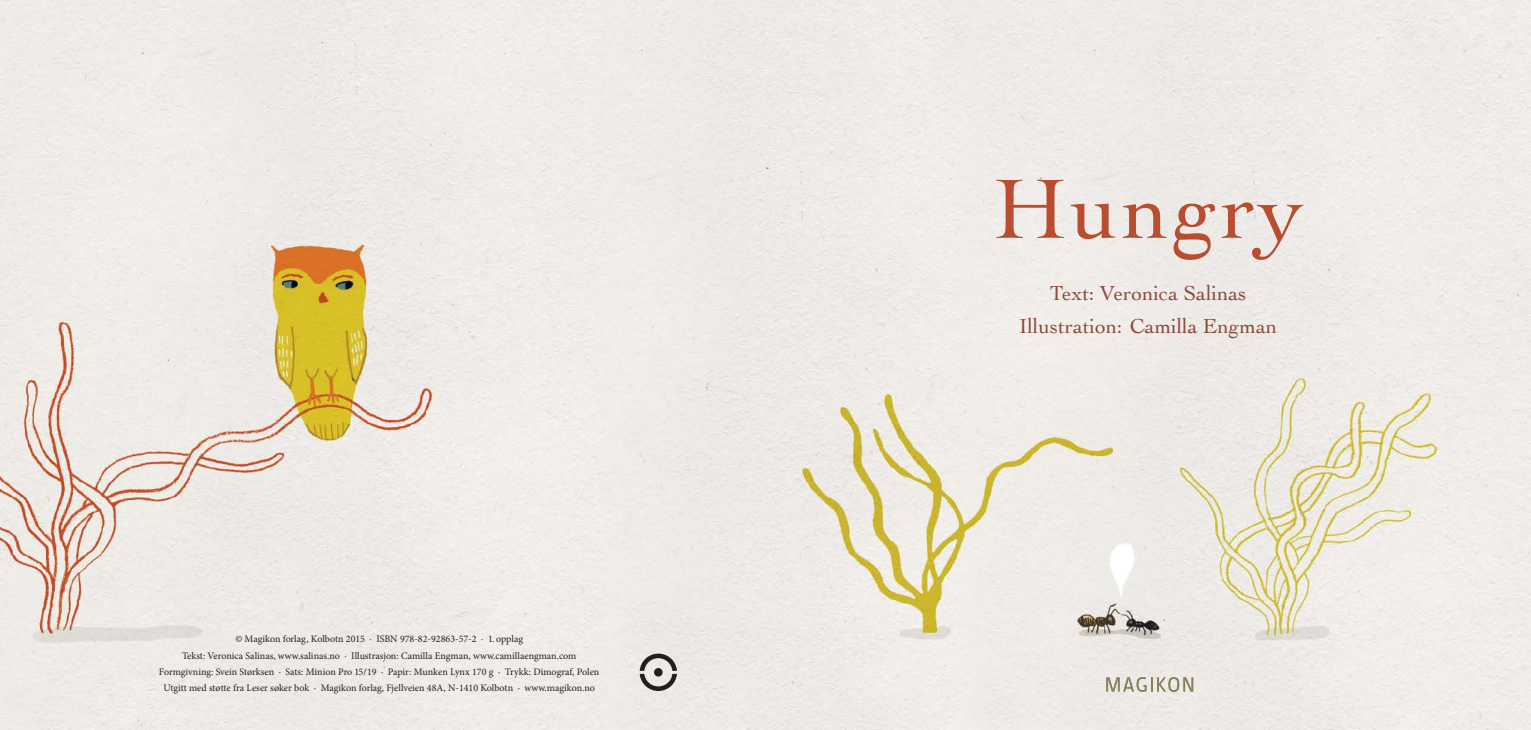
<style>
.page{position:relative;width:1531px;height:730px;background:#fff}
.page>*{position:absolute;margin:0;border:0;box-sizing:border-box;transform-origin:0 0}
.t1{font:88.75px "Cochin";letter-spacing:.04em;color:#b94d30}
.t2{font:21.25px/32.5px "Cochin";color:#8a493b;text-align:center}
.t3{font:10px/16.2px "Minion Pro";color:#231f20;text-align:center}
</style>
<div class="page">
<img style="left:0;top:0;width:1531px;height:730px">
<svg style="left:1106px;top:677px;width:87px;height:15px"></svg>
<svg style="left:640px;top:654px;width:37px;height:37px"></svg>
<p class="t3" style="left:159px;top:631px;width:442px">© Magikon forlag, Kolbotn 2015 · ISBN 978-82-92863-57-2 · 1. opplag<br>Tekst: Veronica Salinas, www.salinas.no · Illustrasjon: Camilla Engman, www.camillaengman.com Formgivning: Svein Størksen · Sats: Minion Pro 15/19 · Papir: Munken Lynx 170 g · Trykk: Dimograf, Polen Utgitt med støtte fra Leser søker bok · Magikon forlag, Fjellveien 48A, N-1410 Kolbotn · www.magikon.no</p>
<h1 class="t1" style="left:993px;top:158px;width:312px">Hungry</h1>
<h2 class="t2" style="left:1019px;top:277px;width:260px">Text: Veronica Salinas<br>Illustration: Camilla Engman</h2>
</div>
